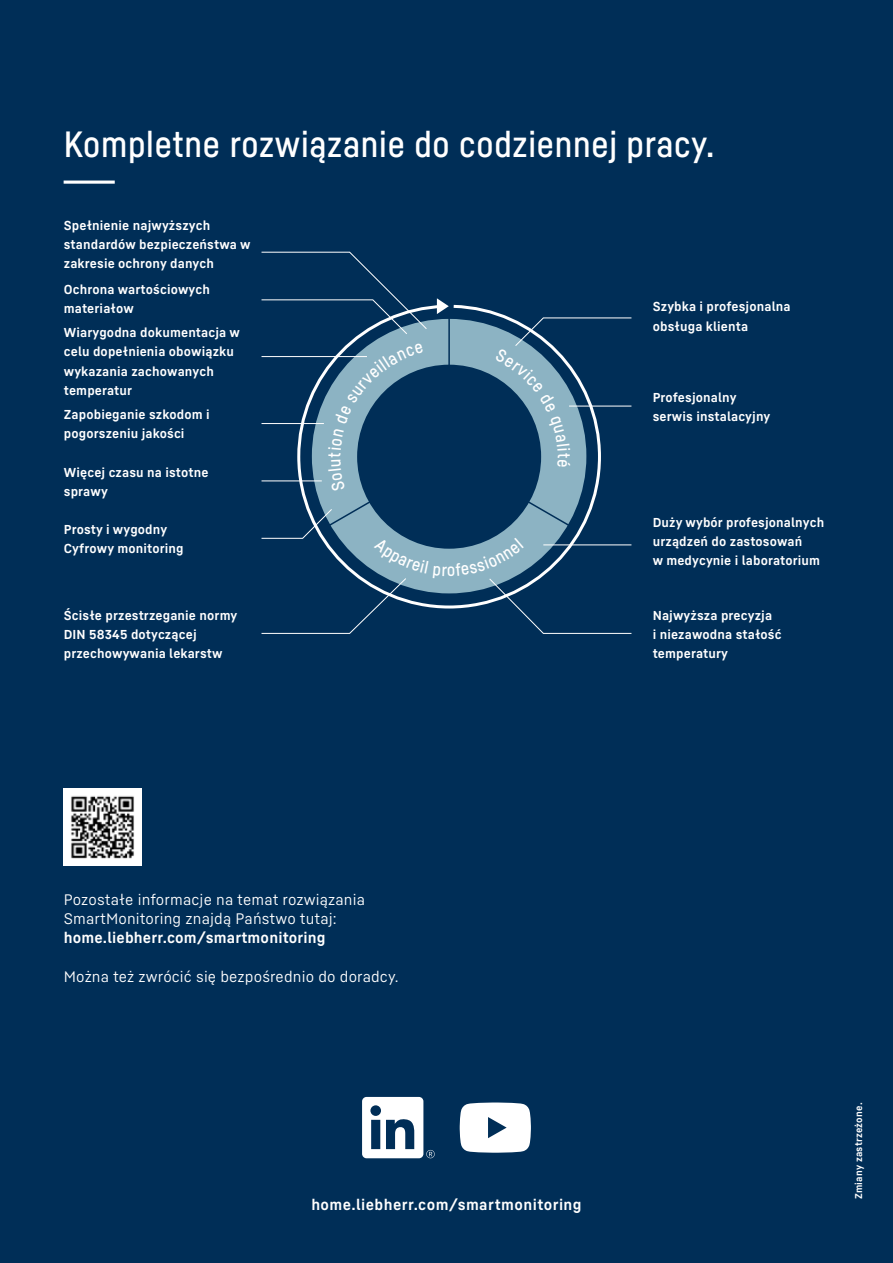
<style>
.page{position:relative;width:893px;height:1263px;background:#002e57}
.page>*{position:absolute;margin:0;border:0;box-sizing:border-box;transform-origin:0 0}
.t1{font:36px/47.2px "Liebherr Head";letter-spacing:.02em;color:#fff}
.t2{font:15px/19.2px "Liebherr Text";letter-spacing:.01em;color:#fff}
.t3{font:700 15px "Liebherr Text";letter-spacing:.015em;color:#fff}
.t4{font:700 12.75px/19.2px "Liebherr Text";letter-spacing:.01em;color:#fff}
.t5{font:700 9.75px "Liebherr Text";letter-spacing:.02em;color:#fff}
</style>
<div class="page">
<img style="left:64px;top:788px;width:77px;height:78px">
<svg style="left:362px;top:1097px;width:73px;height:61px"></svg>
<svg style="left:460px;top:1102px;width:71px;height:51px;background:#dee4e9"></svg>
<svg style="left:261px;top:252px;width:371px;height:382px"></svg>
<h1 class="t1" style="left:64px;top:119px;width:652px">Kompletne rozwiązanie do codziennej pracy. ---</h1>
<p class="t4" style="left:64px;top:215px;width:188px">Spełnienie najwyższych standardów bezpieczeństwa w zakresie ochrony danych</p>
<p class="t4" style="left:64px;top:279px;width:148px">Ochrona wartościowych materiałow</p>
<p class="t4" style="left:64px;top:323px;width:178px">Wiarygodna dokumentacja w celu dopełnienia obowiązku wykazania zachowanych temperatur</p>
<p class="t4" style="left:64px;top:404px;width:147px">Zapobieganie szkodom i pogorszeniu jakości</p>
<p class="t4" style="left:64px;top:462px;width:146px">Więcej czasu na istotne sprawy</p>
<p class="t4" style="left:64px;top:519px;width:121px">Prosty i wygodny<br>Cyfrowy monitoring</p>
<p class="t4" style="left:64px;top:605px;width:175px">Ścisłe przestrzeganie normy<br>DIN 58345 dotyczącej przechowywania lekarstw</p>
<p class="t4" style="left:653px;top:297px;width:139px">Szybka i profesjonalna obsługa klienta</p>
<p class="t4" style="left:653px;top:387px;width:119px">Profesjonalny serwis instalacyjny</p>
<p class="t4" style="left:653px;top:512px;width:173px">Duży wybór profesjonalnych urządzeń do zastosowań<br>w medycynie i laboratorium</p>
<p class="t4" style="left:653px;top:605px;width:130px">Najwyższa precyzja<br>i niezawodna stałość temperatury</p>
<p class="t2" style="left:64px;top:889px;width:303px">Pozostałe informacje na temat rozwiązania<br>SmartMonitoring znajdą Państwo tutaj:</p>
<p class="t3" style="left:64px;top:928px;width:263px">home.liebherr.com/smartmonitoring</p>
<p class="t2" style="left:64px;top:966px;width:336px">Można też zwrócić się bezpośrednio do doradcy.</p>
<p class="t3" style="left:311px;top:1194px;width:272px">home.liebherr.com/smartmonitoring</p>
<p class="t5" style="left:852px;top:1199px;width:98px;rotate:-90deg">Zmiany zastrzeżone.</p>
</div>
